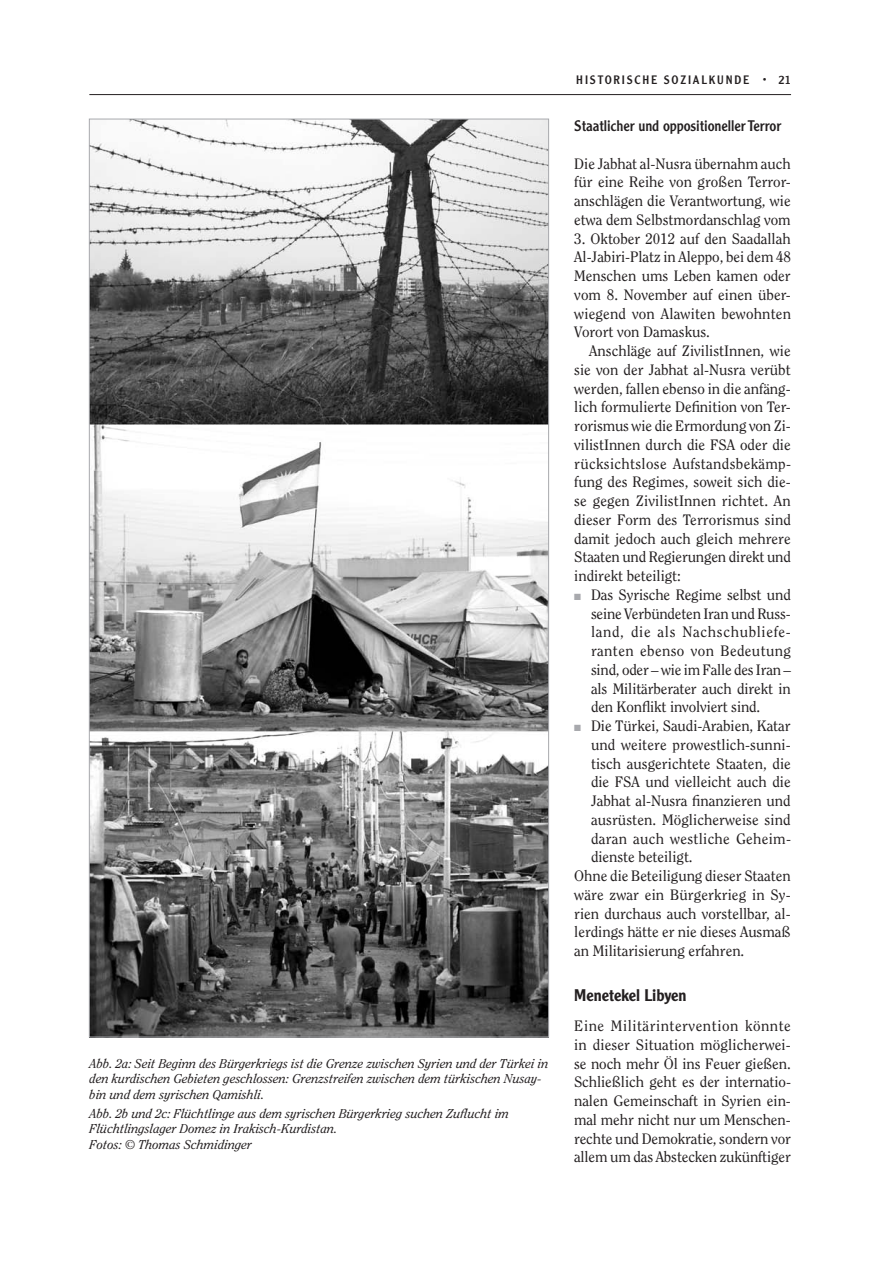
<style>
.page{position:relative;width:893px;height:1263px;background:#fff}
.page>*{position:absolute;margin:0;border:0;box-sizing:border-box;transform-origin:0 0}
.t1{font:500 16.5px "Clearface Gothic LH";color:#231f20}
.t2{font:15px/18.8px "Clearface";letter-spacing:-.005em;color:#231f20;text-align:justify}
.t3{font:15px "Clearface Gothic LH";letter-spacing:-.005em;color:#231f20}
.t4{font:15px "Clearface";letter-spacing:.02em;color:#231f20}
.t5{font:italic 12.75px/15.3px "Clearface";color:#231f20}
.t6{font:12px "Clearface Gothic LH";letter-spacing:.15em;color:#231f20}
.s1{font-size:7.5px}
.s2{color:#a8a9ad}
</style>
<div class="page">
<hr style="left:89px;top:94px;width:702px;height:1px;background:#231f20">
<img style="left:91px;top:121px;width:456px;height:914px">
<p class="t5" style="left:90px;top:1056px;width:460px">Abb. 2a: Seit Beginn des Bürgerkriegs ist die Grenze zwischen Syrien und der Türkei in den kurdischen Gebieten geschlossen: Grenzstreifen zwischen dem türkischen Nusay&shy;bin und dem syrischen Qamishli.</p>
<p class="t5" style="left:90px;top:1106px;width:421px">Abb. 2b und 2c: Flüchtlinge aus dem syrischen Bürgerkrieg suchen Zuflucht im<br>Flüchtlingslager Domez in Irakisch-Kurdistan.<br>Fotos: © Thomas Schmidinger</p>
<p class="t6" style="left:576px;top:72px;width:216px">historische sozialkunde <span class="s1">•</span> 21</p>
<p class="t3" style="left:574px;top:116px;width:209px">staatlicher und oppositioneller terror</p>
<p class="t2" style="left:574px;top:154px;width:218px">Die Jabhat al-Nusra übernahm auch für eine Reihe von großen Terror&shy;anschlägen die Verantwortung, wie etwa dem Selbstmordanschlag vom</p>
<p class="t2" style="left:574px;top:229px;width:218px">3. Oktober 2012 auf den Saadallah Al-Jabiri-Platz in Aleppo, bei dem 48<br>Menschen ums Leben kamen oder vom 8. November auf einen über&shy;wiegend von Alawiten bewohnten Vorort von Damaskus.</p>
<p class="t2" style="left:574px;top:341px;width:218px;text-indent:15px">Anschläge auf ZivilistInnen, wie sie von der Jabhat al-Nusra verübt werden, fallen ebenso in die anfäng&shy;lich formulierte Definition von Ter&shy;rorismus wie die Ermordung von Zi&shy;vilistInnen durch die FSA oder die rücksichtslose Aufstandsbekämp&shy;fung des Regimes, soweit sich die&shy;se gegen ZivilistInnen richtet. An dieser Form des Terrorismus sind damit jedoch auch gleich mehrere Staaten und Regierungen direkt und indirekt beteiligt:</p>
<p class="t2" style="left:591px;top:585px;width:201px;text-indent:-17px"><span class="s2">■</span> Das Syrische Regime selbst und seine Verbündeten Iran und Russ&shy;land, die als Nachschubliefe&shy;ranten ebenso von Bedeutung sind, oder – wie im Falle des Iran – als Militärberater auch direkt in den Konflikt involviert sind.</p>
<p class="t2" style="left:574px;top:716px;width:218px"><span class="s2">■</span> Die Türkei, Saudi-Arabien, Katar</p>
<p class="t2" style="left:591px;top:735px;width:201px">und weitere prowestlich-sunni-</p>
<p class="t2" style="left:591px;top:754px;width:201px">tisch ausgerichtete Staaten, die</p>
<p class="t2" style="left:591px;top:772px;width:201px">die FSA und vielleicht auch die</p>
<p class="t2" style="left:591px;top:791px;width:201px">Jabhat al-Nusra finanzieren und</p>
<p class="t2" style="left:591px;top:810px;width:201px">ausrüsten. Möglicherweise sind</p>
<p class="t4" style="left:591px;top:829px;width:201px">daran auch westliche Geheim-</p>
<p class="t2" style="left:591px;top:847px;width:103px">dienste beteiligt.</p>
<p class="t2" style="left:574px;top:866px;width:218px">Ohne die Beteiligung dieser Staaten</p>
<p class="t2" style="left:574px;top:885px;width:218px">wäre zwar ein Bürgerkrieg in Sy-</p>
<p class="t2" style="left:574px;top:904px;width:218px">rien durchaus auch vorstellbar, al-</p>
<p class="t2" style="left:574px;top:922px;width:218px">lerdings hätte er nie dieses Ausmaß</p>
<p class="t2" style="left:574px;top:941px;width:172px">an Militarisierung erfahren.</p>
<p class="t1" style="left:574px;top:985px;width:114px">Menetekel Libyen</p>
<p class="t2" style="left:574px;top:1016px;width:218px">Eine Militärintervention könnte in dieser Situation möglicherwei&shy;se noch mehr Öl ins Feuer gießen.<br>Schließlich geht es der internatio&shy;nalen Gemeinschaft in Syrien ein&shy;mal mehr nicht nur um Menschen&shy;rechte und Demokratie, sondern vor allem um das Abstecken zukünftiger</p>
</div>
